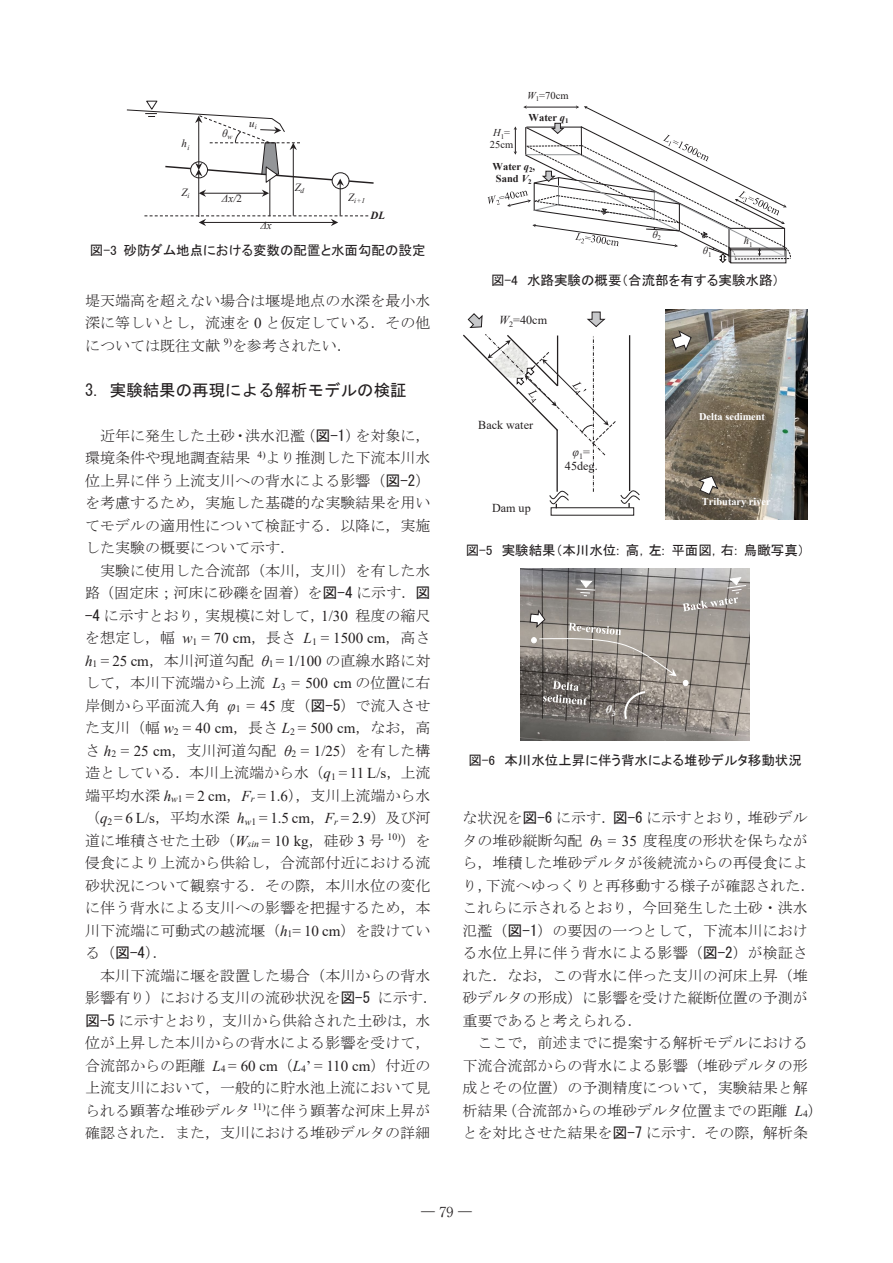
<style>
.page{position:relative;width:893px;height:1263px;background:#fff}
.page>*{position:absolute;margin:0;border:0;box-sizing:border-box;transform-origin:0 0}
.t1{font:16.5px "MS Gothic";color:#231f20}
.t2{font:15px/22.5px "MS Mincho";color:#231f20;text-align:justify}
.t3{font:15px "Times New Roman";color:#231f20}
.t4{font:300 13.8px "Ryumin Pro";color:#231f20}
.t5{font:13.5px "MS P Gothic";color:#231f20}
.t6{font:12.15px/14px "Times New Roman";color:#231f20;text-align:center}
.t7{font:italic 700 11.55px "Times New Roman";color:#fff}
.t8{font:italic 10.95px "Times New Roman";color:#231f20}
.t9{font:italic 700 10.95px "Times New Roman";color:#231f20}
.t10{font:700 10.5px/12.1px "Times New Roman";color:#231f20;text-align:center}
.t11{font:10.5px/12.1px "Times New Roman";color:#231f20}
.t12{font:italic 10.5px "Times New Roman";color:#231f20}
.t13{font:700 10.35px "Times New Roman";color:#fff}
.t14{font:italic 7.35px "Times New Roman";color:#231f20}
.s1{font-style:normal}
.s2{font-family:"Times New Roman"}
.s3{font-family:"MS Gothic"}
.s4{font-family:"Times New Roman";font-style:italic}
.s5{font-family:"MS Mincho"}
.s6{font-style:italic}
</style>
<div class="page">
<hr style="left:269px;top:173px;width:1px;height:43px;background:#231f20">
<hr style="left:198px;top:174px;width:1px;height:43px;background:#231f20">
<hr style="left:340px;top:183px;width:1px;height:33px;background:#231f20">
<svg style="left:144px;top:215px;width:225px;height:11px"></svg>
<hr style="left:293px;top:148px;width:1px;height:68px;background:#231f20">
<svg style="left:126px;top:100px;width:248px;height:97px"></svg>
<div style="left:294px;top:180px;width:15px;height:17px;background:#fff"></div>
<svg style="left:487px;top:105px;width:304px;height:158px"></svg>
<img style="left:665px;top:309px;width:142px;height:211px">
<svg style="left:694px;top:471px;width:28px;height:26px"></svg>
<svg style="left:670px;top:327px;width:25px;height:27px"></svg>
<svg style="left:463px;top:311px;width:177px;height:197px"></svg>
<img style="left:520px;top:569px;width:229px;height:172px">
<svg style="left:529px;top:577px;width:218px;height:148px;background:#96908a"></svg>
<p class="t8" style="left:182px;top:136px;width:9px">h<sub>i</sub></p>
<p class="t8" style="left:182px;top:184px;width:9px">Z<sub>i</sub></p>
<p class="t8" style="left:222px;top:126px;width:12px">θ<sub>w</sub></p>
<p class="t8" style="left:249px;top:115px;width:9px">u<sub>i</sub></p>
<p class="t8" style="left:222px;top:191px;width:22px">Δx/<span class="s1">2</span></p>
<p class="t8" style="left:260px;top:218px;width:13px">Δx</p>
<p class="t8" style="left:295px;top:180px;width:11px">Z<sub>d</sub></p>
<p class="t14" style="left:348px;top:195px;width:18px"><sup>Z</sup>i+1</p>
<p class="t9" style="left:370px;top:208px;width:16px">DL</p>
<p class="t5" style="left:90px;top:243px;width:337px">図-3 砂防ダム地点における変数の配置と水面勾配の設定</p>
<p class="t2" style="left:85px;top:289px;width:347px">堤天端高を超えない場合は堰堤地点の水深を最小水深に等しいとし，流速を <span class="s2">0</span> と仮定している．その他については既往文献 <sup>9)</sup>を参考されたい．</p>
<p class="t1" style="left:85px;top:381px;width:323px">3. 実験結果の再現による解析モデルの検証</p>
<p class="t2" style="left:85px;top:424px;width:347px;text-indent:15px">近年に発生した土砂・洪水氾濫（<span class="s3">図-1</span>）を対象に，環境条件や現地調査結果 <sup>4)</sup>より推測した下流本川水位上昇に伴う上流支川への背水による影響（<span class="s3">図-2</span>）を考慮するため，実施した基礎的な実験結果を用いてモデルの適用性について検証する．以降に，実施した実験の概要について示す．</p>
<p class="t2" style="left:85px;top:559px;width:347px;text-indent:15px">実験に使用した合流部（本川，支川）を有した水路（固定床；河床に砂礫を固着）を<span class="s3">図-4</span> に示す．<span class="s3">図-4</span> に示すとおり，実規模に対して，<span class="s2">1/30</span> 程度の縮尺を想定し，幅 <span class="s4">w</span><sub>1</sub> <span class="s2">= 70 cm</span>，長さ <span class="s4">L</span><sub>1</sub> <span class="s2">= 1500 cm</span>，高さ<span class="s4">h</span><sub>1</sub> <span class="s2">= 25 cm</span>，本川河道勾配 <span class="s4">θ</span><sub>1</sub> <span class="s2">= 1/100</span> の直線水路に対して，本川下流端から上流 <span class="s4">L</span><sub>3</sub> <span class="s2">= 500 cm</span> の位置に右岸側から平面流入角 <span class="s4">φ</span><sub>1</sub> <span class="s2">= 45</span> 度（<span class="s3">図-5</span>）で流入させた支川（幅 <span class="s4">w</span><sub>2</sub> <span class="s2">= 40 cm</span>，長さ <span class="s4">L</span><sub>2</sub> <span class="s2">= 500 cm</span>，なお，高さ <span class="s4">h</span><sub>2</sub> <span class="s2">= 25 cm</span>，支川河道勾配 <span class="s4">θ</span><sub>2</sub> <span class="s2">= 1/25</span>）を有した構造としている．本川上流端から水（<span class="s4">q</span><sub>1</sub> <span class="s2">= 11 L/s</span>，上流端平均水深 <span class="s4">h</span><sub>w</sub><sub>1</sub> <span class="s2">= 2 cm</span>，<span class="s4">F</span><sub>r</sub> <span class="s2">= 1.6</span>），支川上流端から水</p>
<p class="t3" style="left:85px;top:807px;width:347px"><span class="s5">（</span><span class="s6">q</span><sub>2</sub> = 6 L/s<span class="s5">，平均水深</span> <span class="s6">h</span><sub>w</sub><sub>1</sub> = 1.5 cm<span class="s5">，</span><span class="s6">F</span><sub>r</sub> = 2.9<span class="s5">）及び河</span></p>
<p class="t2" style="left:85px;top:829px;width:347px">道に堆積させた土砂（<span class="s4">W</span><sub>sin</sub> <span class="s2">= 10 kg</span>，硅砂 <span class="s2">3</span> 号 <sup>10)</sup>）を侵食により上流から供給し，合流部付近における流砂状況について観察する．その際，本川水位の変化に伴う背水による支川への影響を把握するため，本川下流端に可動式の越流堰（<span class="s4">h</span><sub>1</sub><span class="s2">= 10 cm</span>）を設けている（<span class="s3">図-4</span>）．</p>
<p class="t2" style="left:85px;top:964px;width:354px;text-align:center">本川下流端に堰を設置した場合（本川からの背水<br>影響有り）における支川の流砂状況を<span class="s3">図-5</span> に示す．<span class="s3">図-5</span> に示すとおり，支川から供給された土砂は，水位が上昇した本川からの背水による影響を受けて，合流部からの距離 <span class="s4">L</span><sub>4</sub> <span class="s2">= 60 cm</span>（<span class="s4">L</span><sub>4</sub><span class="s2">’ = 110 cm</span>）付近の上流支川において，一般的に貯水池上流において見られる顕著な堆砂デルタ <sup>11)</sup>に伴う顕著な河床上昇が確認された．また，支川における堆砂デルタの詳細</p>
<p class="t11" style="left:527px;top:89px;width:43px"><span class="s6">W</span><sub>1</sub>=70cm</p>
<p class="t10" style="left:529px;top:111px;width:41px">Water <span class="s6">q</span><sub>1</sub></p>
<p class="t10" style="left:493px;top:160px;width:44px">Water <span class="s6">q</span><sub>2</sub>,<br>Sand <span class="s6">V</span><sub>2</sub></p>
<p class="t11" style="left:490px;top:126px;width:25px"><span class="s6">H</span><sub>1</sub>=<br>25cm</p>
<p class="t12" style="left:652px;top:227px;width:10px">θ<sub>2</sub></p>
<p class="t12" style="left:703px;top:244px;width:10px">θ<sub>1</sub></p>
<p class="t12" style="left:744px;top:233px;width:10px">h<sub>1</sub></p>
<p class="t5" style="left:491px;top:273px;width:290px">図-4 水路実験の概要（合流部を有する実験水路）</p>
<p class="t6" style="left:499px;top:313px;width:49px"><span class="s6">W</span><sub>2</sub>=40cm</p>
<p class="t6" style="left:478px;top:418px;width:56px">Back water</p>
<p class="t6" style="left:492px;top:501px;width:40px">Dam up</p>
<p class="t6" style="left:565px;top:445px;width:34px"><span class="s6">φ</span><sub>1</sub>=<br>45deg.</p>
<p class="t13" style="left:699px;top:409px;width:67px">Delta sediment</p>
<p class="t13" style="left:702px;top:494px;width:70px">Tributary river</p>
<p class="t5" style="left:466px;top:543px;width:340px">図-5 実験結果（本川水位: 高，左: 平面図，右: 鳥瞰写真）</p>
<p class="t7" style="left:606px;top:701px;width:11px">θ<sub>3</sub></p>
<p class="t5" style="left:468px;top:753px;width:335px">図-6 本川水位上昇に伴う背水による堆砂デルタ移動状況</p>
<p class="t2" style="left:462px;top:806px;width:355px;text-align:left">な状況を<span class="s3">図-6</span> に示す．<span class="s3">図-6</span> に示すとおり，堆砂デルタの堆砂縦断勾配 <span class="s4">θ</span><sub>3</sub> <span class="s2">= 35</span> 度程度の形状を保ちながら，堆積した堆砂デルタが後続流からの再侵食により，下流へゆっくりと再移動する様子が確認された．これらに示されるとおり，今回発生した土砂・洪水氾濫（<span class="s3">図-1</span>）の要因の一つとして，下流本川における水位上昇に伴う背水による影響（<span class="s3">図-2</span>）が検証された．なお，この背水に伴った支川の河床上昇（堆砂デルタの形成）に影響を受けた縦断位置の予測が重要であると考えられる．</p>
<p class="t2" style="left:462px;top:1031px;width:362px;text-align:left;text-indent:15px">ここで，前述までに提案する解析モデルにおける下流合流部からの背水による影響（堆砂デルタの形成とその位置）の予測精度について，実験結果と解析結果（合流部からの堆砂デルタ位置までの距離 <span class="s4">L</span><sub>4</sub>）とを対比させた結果を<span class="s3">図-7</span> に示す．その際，解析条</p>
<p class="t4" style="left:421px;top:1201px;width:52px">― 79 ―</p>
</div>
